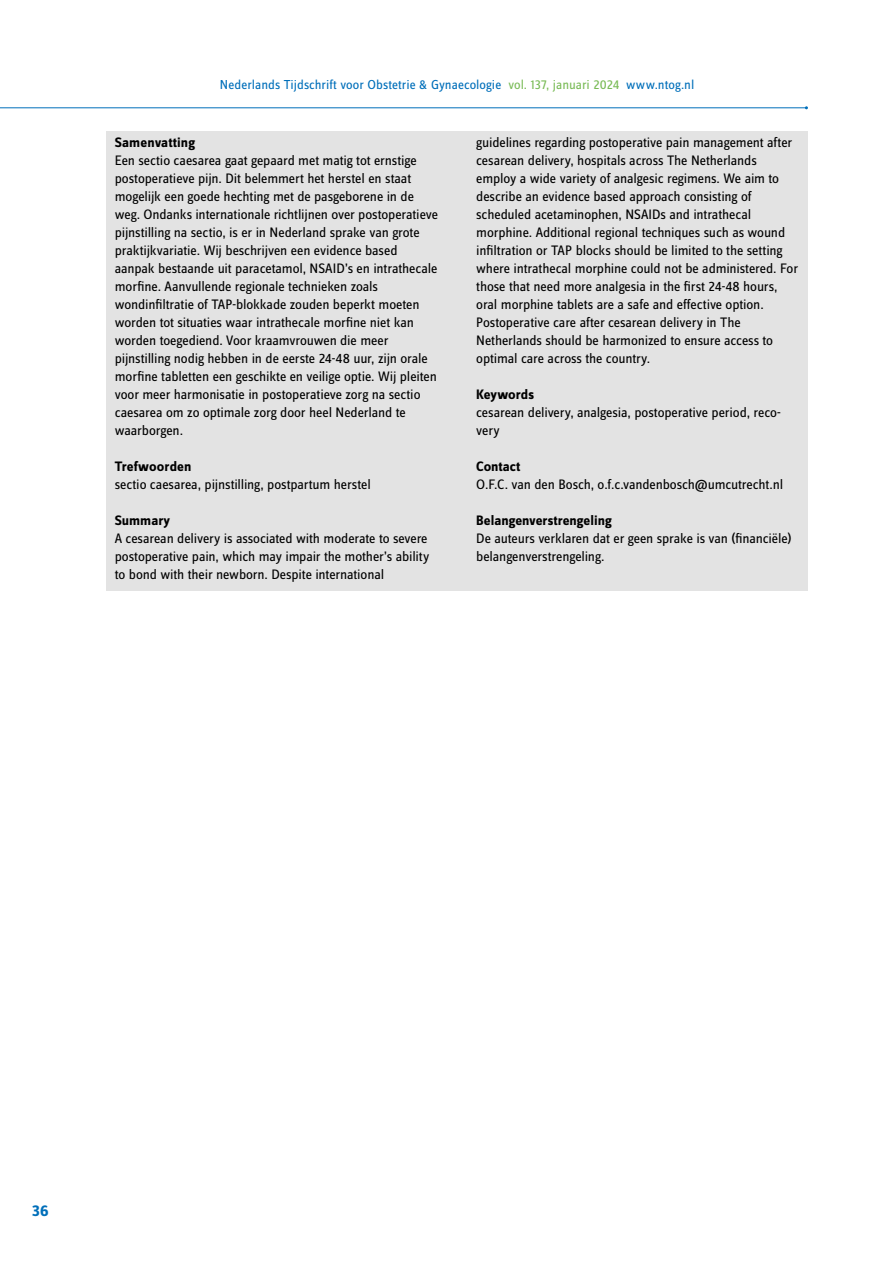
<style>
.page{position:relative;width:893px;height:1263px;background:#fff}
.page>*{position:absolute;margin:0;border:0;box-sizing:border-box;transform-origin:0 0}
.t1{font:700 16.5px "Zine Sans Dis";color:#006fba}
.t2{font:14.25px/18px "Zine Sans Dis";letter-spacing:-.01em;color:#000}
.t3{font:700 14.25px "Zine Sans Dis";color:#000}
.t4{font:13.5px "Zine Sans Dis";color:#006fba}
.s1{color:#7abb57}
</style>
<div class="page">
<hr style="left:0;top:107px;width:806px;height:1px;background:#006fba">
<div style="left:106px;top:131px;width:702px;height:460px;background:#e3e3e3"></div>
<p class="t4" style="left:220px;top:78px;width:476px">Nederlands Tijdschrift voor Obstetrie &amp; Gynaecologie <span class="s1">vol. 137, januari 2024</span> www.ntog.nl</p>
<p class="t3" style="left:115px;top:135px;width:82px">Samenvatting</p>
<p class="t2" style="left:115px;top:152px;width:325px">Een sectio caesarea gaat gepaard met matig tot ernstige postoperatieve pijn. Dit belemmert het herstel en staat mogelijk een goede hechting met de pasgeborene in de weg. Ondanks internationale richtlijnen over postoperatieve pijnstilling na sectio, is er in Nederland sprake van grote praktijkvariatie. Wij beschrijven een evidence based aanpak bestaande uit paracetamol, NSAID’s en intrathecale morfine. Aanvullende regionale technieken zoals wondinfiltratie of TAP-blokkade zouden beperkt moeten worden tot situaties waar intrathecale morfine niet kan worden toegediend. Voor kraamvrouwen die meer pijnstilling nodig hebben in de eerste 24-48 uur, zijn orale morfine tabletten een geschikte en veilige optie. Wij pleiten voor meer harmonisatie in postoperatieve zorg na sectio caesarea om zo optimale zorg door heel Nederland te waarborgen.</p>
<p class="t3" style="left:115px;top:459px;width:78px">Trefwoorden</p>
<p class="t2" style="left:115px;top:476px;width:258px">sectio caesarea, pijnstilling, postpartum herstel</p>
<p class="t3" style="left:115px;top:513px;width:57px">Summary</p>
<p class="t2" style="left:115px;top:530px;width:316px;text-align:justify">A cesarean delivery is associated with moderate to severe postoperative pain, which may impair the mother’s ability to bond with their newborn. Despite international</p>
<p class="t2" style="left:476px;top:134px;width:323px">guidelines regarding postoperative pain management after cesarean delivery, hospitals across The Netherlands employ a wide variety of analgesic regimens. We aim to describe an evidence based approach consisting of scheduled acetaminophen, NSAIDs and intrathecal morphine. Additional regional techniques such as wound infiltration or TAP blocks should be limited to the setting where intrathecal morphine could not be administered. For those that need more analgesia in the first 24-48 hours, oral morphine tablets are a safe and effective option.<br>Postoperative care after cesarean delivery in The Netherlands should be harmonized to ensure access to optimal care across the country.</p>
<p class="t3" style="left:476px;top:387px;width:59px">Keywords</p>
<p class="t2" style="left:476px;top:404px;width:306px">cesarean delivery, analgesia, postoperative period, reco&shy;very</p>
<p class="t3" style="left:476px;top:459px;width:46px">Contact</p>
<p class="t2" style="left:476px;top:476px;width:308px">O.F.C. van den Bosch, o.f.c.vandenbosch@umcutrecht.nl</p>
<p class="t3" style="left:476px;top:513px;width:137px">Belangenverstrengeling</p>
<p class="t2" style="left:476px;top:530px;width:317px">De auteurs verklaren dat er geen sprake is van (financiële) belangenverstrengeling.</p>
<p class="t1" style="left:32px;top:1202px;width:18px">36</p>
</div>
